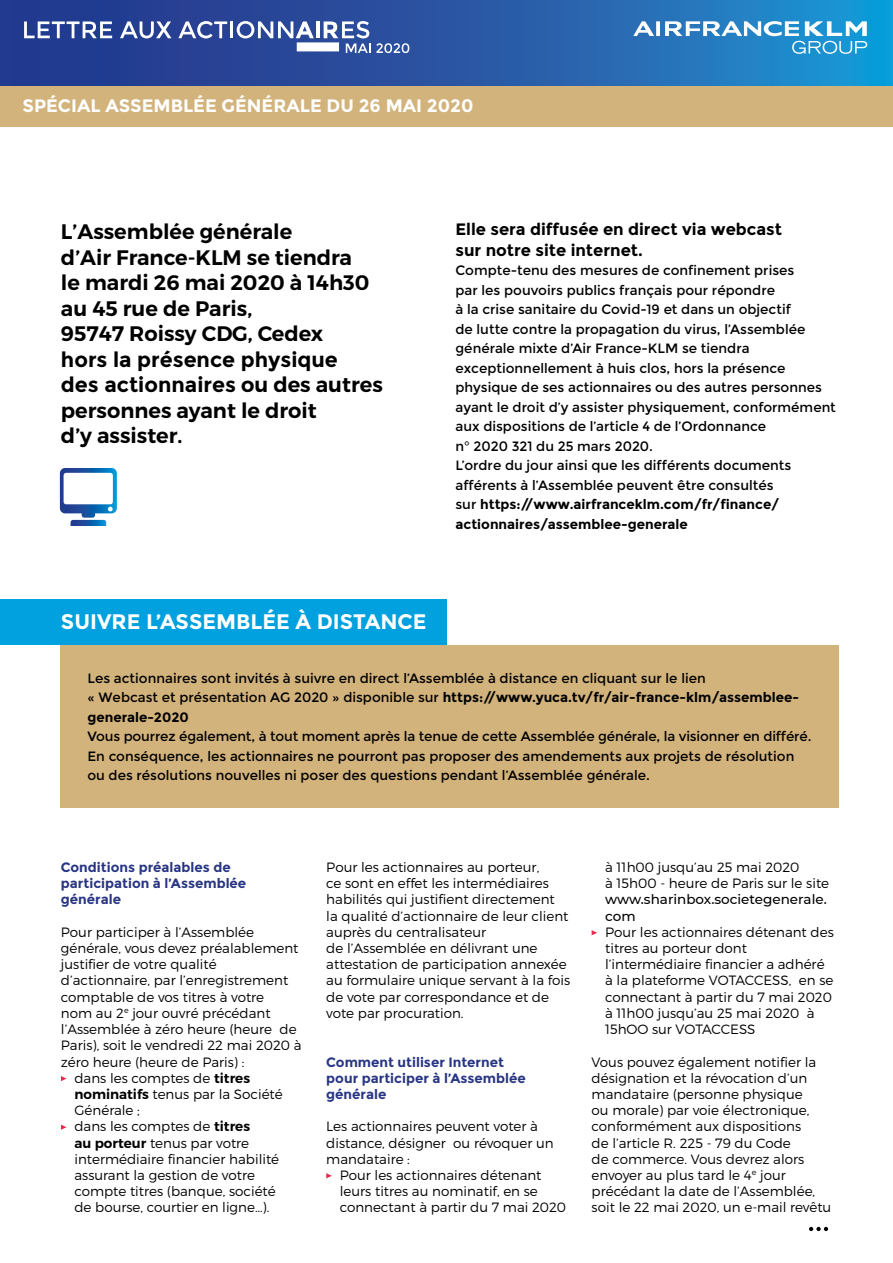
<style>
.page{position:relative;width:893px;height:1263px;background:#fff}
.page>*{position:absolute;margin:0;border:0;box-sizing:border-box;transform-origin:0 0}
.t1{font:600 21px/25.5px "Montserrat";color:#000}
.t2{font:700 21px "Montserrat";color:#fff}
.t3{font:700 18px "Montserrat";color:#fff}
.t4{font:700 16.5px/21px "Montserrat";color:#000}
.t5{font:300 13.5px/16.2px "Montserrat";color:#000}
.t6{font:13.5px/19.5px "Montserrat";color:#000}
.t7{font:700 13.5px/16.2px "Montserrat";color:#283583}
.t8{font:500 13.5px/16.2px "Montserrat";color:#000}
.s1{font-weight:700}
.s2{font-weight:600}
</style>
<div class="page">
<div style="left:0;top:84px;width:893px;height:42px;background:#d3b37c"></div>
<svg style="left:0;top:0;width:893px;height:85px;background:#2654a2"></svg>
<svg style="left:616px;top:21px;width:258px;height:65px;background:#3a8fca"></svg>
<svg style="left:24px;top:21px;width:88px;height:17px"></svg>
<svg style="left:120px;top:21px;width:51px;height:17px"></svg>
<svg style="left:178px;top:21px;width:49px;height:17px"></svg>
<hr style="left:230px;top:21px;width:3px;height:17px;background:#fff">
<svg style="left:237px;top:21px;width:77px;height:17px"></svg>
<hr style="left:316px;top:21px;width:3px;height:17px;background:#fff">
<div style="left:297px;top:42px;width:42px;height:9px;background:#fff"></div>
<svg style="left:324px;top:21px;width:85px;height:32px"></svg>
<div style="left:61px;top:645px;width:778px;height:163px;background:#d3b37c"></div>
<div style="left:0;top:600px;width:446px;height:45px;background:#00a1de"></div>
<svg style="left:61px;top:1076px;width:6px;height:5px"></svg>
<svg style="left:61px;top:1124px;width:6px;height:6px"></svg>
<svg style="left:326px;top:1173px;width:6px;height:5px"></svg>
<svg style="left:592px;top:930px;width:5px;height:5px"></svg>
<svg style="left:60px;top:468px;width:57px;height:58px"></svg>
<svg style="left:809px;top:1227px;width:19px;height:4px"></svg>
<h2 class="t3" style="left:23px;top:95px;width:453px">SPÉCIAL ASSEMBLÉE GÉNÉRALE DU 26 MAI 2020</h2>
<h1 class="t1" style="left:61px;top:219px;width:310px">L’Assemblée générale<br>d’Air France-KLM se tiendra le mardi 26 mai 2020 à 14h30 au 45 rue de Paris,<br>95747 Roissy CDG, Cedex</h1>
<h1 class="t1" style="left:61px;top:347px;width:323px"><span class="s1">hors la présence physique<br>des actionnaires</span> ou des autres personnes ayant le droit<br>d’y assister.</h1>
<p class="t4" style="left:455px;top:219px;width:328px">Elle sera diffusée en direct via webcast sur notre site internet.</p>
<p class="t6" style="left:455px;top:261px;width:382px">Compte-tenu des mesures de confinement prises<br>par les pouvoirs publics français pour répondre<br>à la crise sanitaire du Covid-19 et dans un objectif<br>de lutte contre la propagation du virus, l’Assemblée générale mixte d’Air France-KLM se tiendra exceptionnellement à huis clos, hors la présence physique de ses actionnaires ou des autres personnes ayant le droit d’y assister physiquement, conformément aux dispositions de l’article 4 de l’Ordonnance<br>n° 2020 321 du 25 mars 2020.<br>L’ordre du jour ainsi que les différents documents afférents à l’Assemblée peuvent être consultés<br>sur <span class="s1">https://www.airfranceklm.com/fr/finance/ actionnaires/assemblee-generale</span></p>
<h1 class="t2" style="left:61px;top:609px;width:367px">SUIVRE L’ASSEMBLÉE À DISTANCE</h1>
<p class="t6" style="left:87px;top:668px;width:713px">Les actionnaires sont invités à suivre en direct l’Assemblée à distance en cliquant sur le lien<br>« Webcast et présentation AG 2020 » disponible sur <span class="s1">https://www.yuca.tv/fr/air-france-klm/assemblee&shy;generale-2020</span></p>
<p class="t6" style="left:87px;top:727px;width:725px">Vous pourrez également, à tout moment après la tenue de cette Assemblée générale, la visionner en différé.<br>En conséquence, les actionnaires ne pourront pas proposer des amendements aux projets de résolution ou des résolutions nouvelles ni poser des questions pendant l’Assemblée générale.</p>
<p class="t7" style="left:61px;top:859px;width:187px">Conditions préalables de participation à l’Assemblée générale</p>
<p class="t5" style="left:61px;top:924px;width:195px">Pour participer à l’Assemblée</p>
<p class="t5" style="left:61px;top:940px;width:239px">générale, vous devez préalablement</p>
<p class="t5" style="left:61px;top:956px;width:157px">justifier de votre qualité</p>
<p class="t5" style="left:61px;top:972px;width:229px">d’actionnaire, par l’enregistrement</p>
<p class="t5" style="left:61px;top:988px;width:205px">comptable de vos titres à votre</p>
<p class="t5" style="left:61px;top:1005px;width:211px">nom au 2<sup>e</sup> jour ouvré précédant</p>
<p class="t5" style="left:61px;top:1021px;width:237px">l’Assemblée à zéro heure (heure de</p>
<p class="t5" style="left:61px;top:1037px;width:242px">Paris), soit le vendredi 22 mai 2020 à</p>
<p class="t5" style="left:61px;top:1053px;width:185px">zéro heure (heure de Paris) :</p>
<p class="t5" style="left:74px;top:1069px;width:177px">dans les comptes de <span class="s2">titres</span></p>
<p class="t5" style="left:74px;top:1086px;width:210px"><span class="s2">nominatifs</span> tenus par la Société</p>
<p class="t5" style="left:74px;top:1102px;width:67px">Générale ;</p>
<p class="t5" style="left:74px;top:1118px;width:177px">dans les comptes de <span class="s2">titres</span></p>
<p class="t5" style="left:74px;top:1134px;width:176px"><span class="s2">au porteur</span> tenus par votre</p>
<p class="t5" style="left:74px;top:1150px;width:206px">intermédiaire financier habilité</p>
<p class="t5" style="left:74px;top:1167px;width:182px">assurant la gestion de votre</p>
<p class="t5" style="left:74px;top:1183px;width:203px">compte titres (banque, société</p>
<p class="t5" style="left:74px;top:1199px;width:197px">de bourse, courtier en ligne…).</p>
<p class="t5" style="left:326px;top:859px;width:245px">Pour les actionnaires au porteur,<br>ce sont en effet les intermédiaires habilités qui justifient directement<br>la qualité d’actionnaire de leur client auprès du centralisateur<br>de l’Assemblée en délivrant une attestation de participation annexée au formulaire unique servant à la fois de vote par correspondance et de vote par procuration.</p>
<p class="t7" style="left:326px;top:1054px;width:201px">Comment utiliser Internet pour participer à l’Assemblée générale</p>
<p class="t5" style="left:326px;top:1118px;width:229px">Les actionnaires peuvent voter à distance, désigner ou révoquer un mandataire :</p>
<p class="t5" style="left:340px;top:1167px;width:228px">Pour les actionnaires détenant leurs titres au nominatif, en se connectant à partir du 7 mai 2020</p>
<p class="t5" style="left:605px;top:859px;width:225px">à 11h00 jusqu’au 25 mai 2020<br>à 15h00 ‑ heure de Paris sur le site</p>
<p class="t8" style="left:605px;top:891px;width:223px">www.sharinbox.societegenerale. com</p>
<p class="t5" style="left:605px;top:924px;width:230px">Pour les actionnaires détenant des titres au porteur dont l’intermédiaire financier a adhéré à la plateforme VOTACCESS, en se connectant à partir du 7 mai 2020 à 11h00 jusqu’au 25 mai 2020 à<br>15hOO sur VOTACCESS</p>
<p class="t5" style="left:592px;top:1053px;width:241px">Vous pouvez également notifier la désignation et la révocation d’un mandataire (personne physique<br>ou morale) par voie électronique, conformément aux dispositions<br>de l’article R. 225 - 79 du Code<br>de commerce. Vous devrez alors envoyer au plus tard le 4<sup>e</sup> jour précédant la date de l’Assemblée, soit le 22 mai 2020, un e-mail revêtu</p>
</div>
